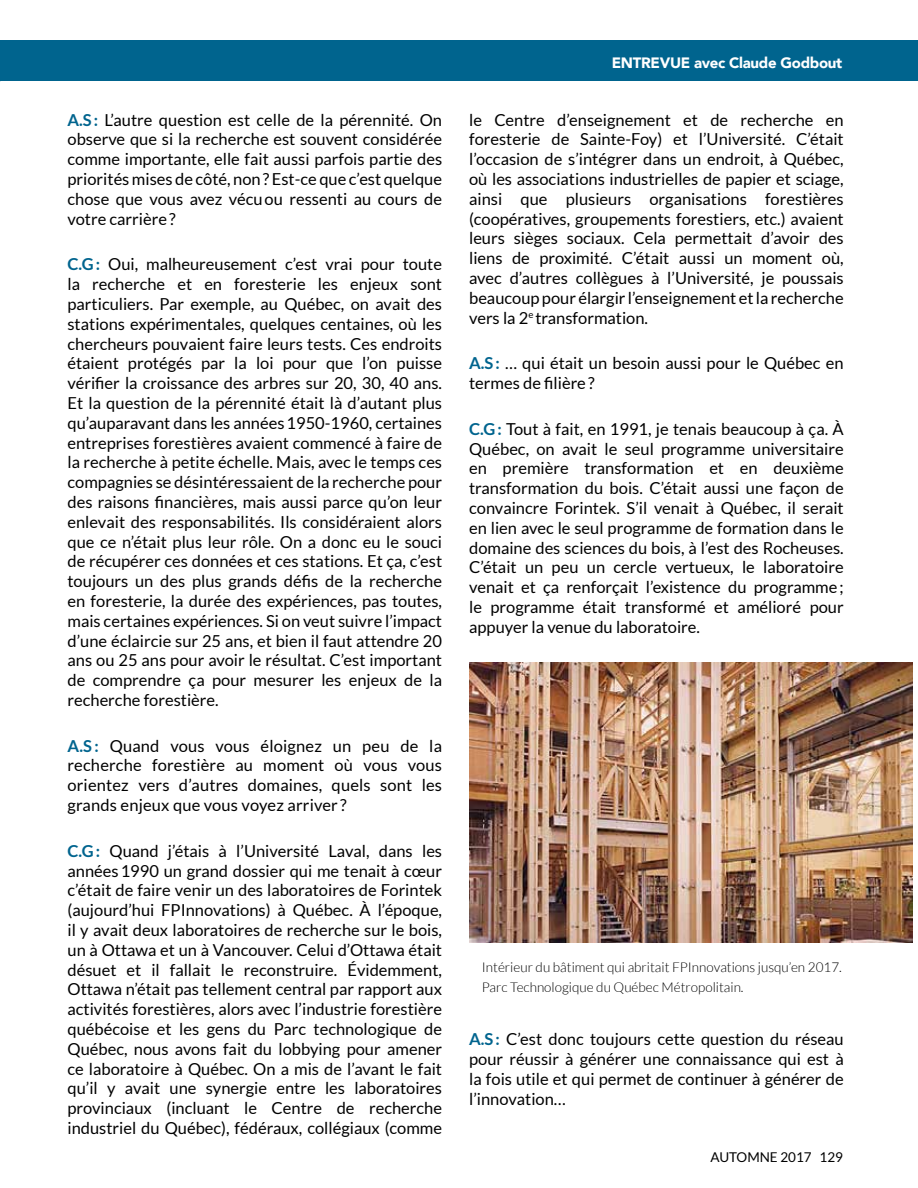
<style>
.page{position:relative;width:918px;height:1188px;background:#fff}
.page>*{position:absolute;margin:0;border:0;box-sizing:border-box;transform-origin:0 0}
.t1{font:16.5px/19.8px "Lato";color:#000;text-align:justify}
.t2{font:900 15px "Avenir";letter-spacing:-.02em;color:#fff}
.t3{font:300 13.5px/20.7px "Lato";color:#000}
.t4{font:13.5px "Lato";color:#000}
.s1{font-weight:700;color:#00648e}
</style>
<div class="page">
<div style="left:0;top:40px;width:918px;height:41px;background:#00648e"></div>
<img style="left:469px;top:662px;width:443px;height:280px">
<p class="t1" style="left:68px;top:110px;width:376px"><span class="s1">A.S:</span> L’autre question est celle de la pérennité. On observe que si la recherche est souvent considérée comme importante, elle fait aussi parfois partie des priorités mises de côté, non? Est-ce que c’est quelque chose que vous avez vécuou ressenti au cours de votre carrière?</p>
<p class="t1" style="left:68px;top:254px;width:376px"><span class="s1">C.G:</span> Oui, malheureusement c’est vrai pour toute la recherche et en foresterie les enjeux sont particuliers. Par exemple, au Québec, on avait des stations expérimentales, quelques centaines, où les chercheurs pouvaient faire leurs tests. Ces endroits étaient protégés par la loi pour que l’on puisse vérifier la croissance des arbres sur 20, 30, 40 ans.<br>Et la question de la pérennité était là d’autant plus qu’auparavant dans les années1950-1960, certaines entreprises forestières avaient commencé à faire de la recherche à petite échelle. Mais, avec le temps ces compagnies se désintéressaient de la recherche pour des raisons financières, mais aussi parce qu’on leur enlevait des responsabilités. Ils considéraient alors que ce n’était plus leur rôle. On a donc eu le souci de récupérer ces données et ces stations. Et ça, c’est toujours un des plus grands défis de la recherche en foresterie, la durée des expériences, pas toutes, mais certaines expériences. Si on veut suivre l’impact d’une éclaircie sur 25 ans, et bien il faut attendre 20 ans ou 25 ans pour avoir le résultat. C’est important de comprendre ça pour mesurer les enjeux de la recherche forestière.</p>
<p class="t1" style="left:68px;top:736px;width:376px"><span class="s1">A.S :</span> Quand vous vous éloignez un peu de la recherche forestière au moment où vous vous orientez vers d’autres domaines, quels sont les grands enjeux que vous voyez arriver ?</p>
<p class="t1" style="left:68px;top:841px;width:376px"><span class="s1">C.G:</span> Quand j’étais à l’Université Laval, dans les années1990 un grand dossier qui me tenait à cœur c’était de faire venir un des laboratoires de Forintek (aujourd’hui FPInnovations) à Québec. À l’époque, il y avait deux laboratoires de recherche sur le bois, un à Ottawa et un à Vancouver. Celui d’Ottawa était désuet et il fallait le reconstruire. Évidemment, Ottawa n’était pas tellement central par rapport aux activités forestières, alors avec l’industrie forestière québécoise et les gens du Parc technologique de Québec, nous avons fait du lobbying pour amener ce laboratoire à Québec. On a mis de l’avant le fait qu’il y avait une synergie entre les laboratoires provinciaux (incluant le Centre de recherche industriel du Québec), fédéraux, collégiaux (comme</p>
<p class="t2" style="left:612px;top:50px;width:232px">ENTREVUE avec Claude Godbout</p>
<p class="t1" style="left:469px;top:110px;width:376px">le Centre d’enseignement et de recherche en foresterie de Sainte-Foy) et l’Université. C’était l’occasion de s’intégrer dans un endroit, à Québec, où les associations industrielles de papier et sciage, ainsi que plusieurs organisations forestières (coopératives, groupements forestiers, etc.) avaient leurs sièges sociaux. Cela permettait d’avoir des liens de proximité. C’était aussi un moment où, avec d’autres collègues à l’Université, je poussais beaucoup pour élargir l’enseignement et la recherche vers la 2<sup>e</sup> transformation.</p>
<p class="t1" style="left:469px;top:353px;width:376px"><span class="s1">A.S:</span> … qui était un besoin aussi pour le Québec en termes de filière?</p>
<p class="t1" style="left:469px;top:419px;width:376px"><span class="s1">C.G:</span> Tout à fait, en 1991, je tenais beaucoup à ça. À Québec, on avait le seul programme universitaire en première transformation et en deuxième transformation du bois. C’était aussi une façon de convaincre Forintek. S’il venait à Québec, il serait en lien avec le seul programme de formation dans le domaine des sciences du bois, à l’est des Rocheuses.<br>C’était un peu un cercle vertueux, le laboratoire venait et ça renforçait l’existence du programme; le programme était transformé et amélioré pour appuyer la venue du laboratoire.</p>
<p class="t3" style="left:482px;top:957px;width:361px">Intérieur du bâtiment qui abritait FPInnovations jusqu’en 2017.<br>Parc Technologique du Québec Métropolitain.</p>
<p class="t1" style="left:469px;top:1029px;width:376px"><span class="s1">A.S:</span> C’est donc toujours cette question du réseau pour réussir à générer une connaissance qui est à la fois utile et qui permet de continuer à générer de l’innovation…</p>
<p class="t4" style="left:711px;top:1149px;width:134px">AUTOMNE 2017 129</p>
</div>
